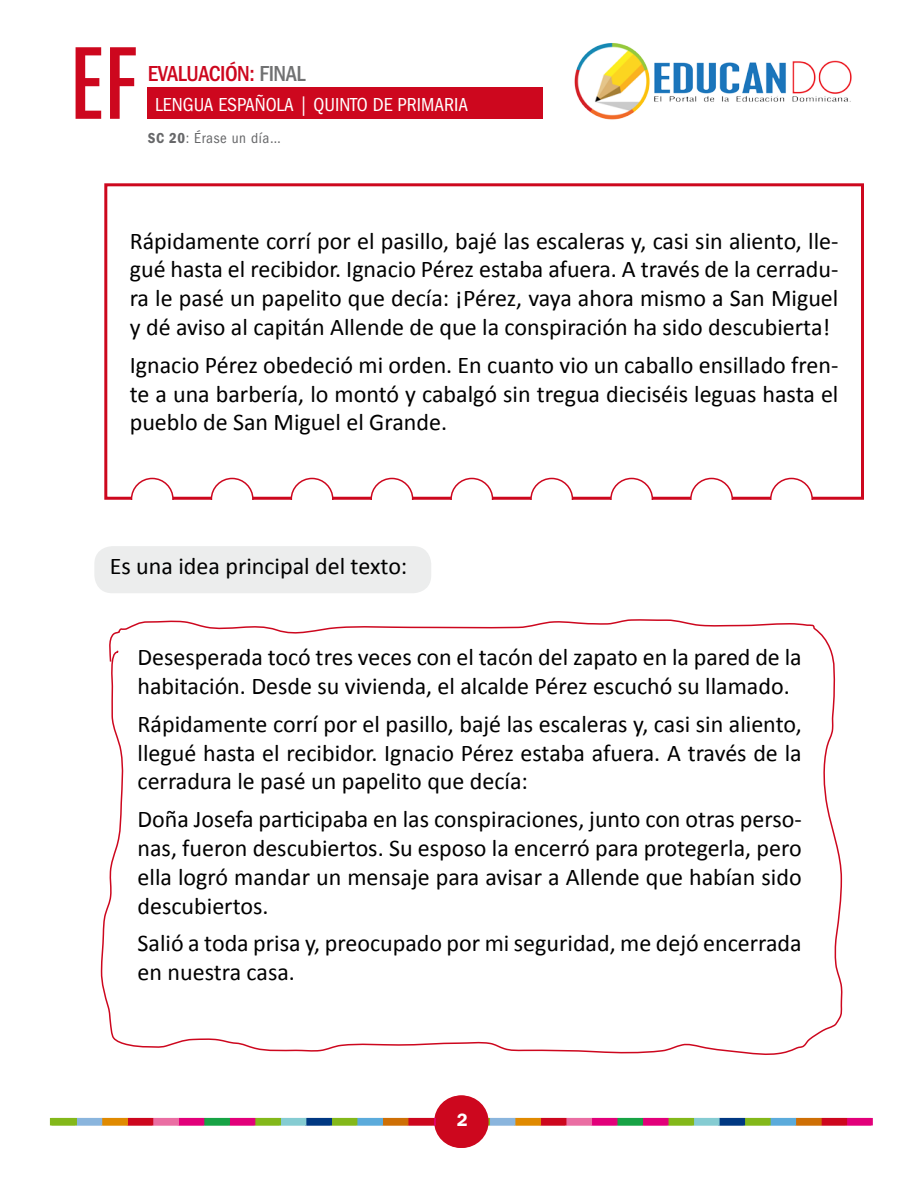
<style>
.page{position:relative;width:918px;height:1188px;background:#fff}
.page>*{position:absolute;margin:0;border:0;box-sizing:border-box;transform-origin:0 0}
.t1{font:500 condensed 94.95px "Futura";color:#cd071e}
.t2{font:24px/28.8px "Calibri";color:#000;text-align:justify}
.t3{font:500 condensed 22.5px "ITC Franklin Gothic Std";letter-spacing:-.02em;color:#cd071e}
.t4{font:condensed 19.5px "ITC Franklin Gothic Std";color:#fff}
.t5{font:600 18px "ITC Franklin Gothic Std";color:#fff}
.t6{font:condensed 15px "ITC Franklin Gothic Std";color:#666769}
.s1{color:#707172}
.s2{font-family:"ITC Franklin Gothic Std Dm Cd";font-stretch:normal}
</style>
<div class="page">
<div style="left:50px;top:1118px;width:25px;height:7px;background:#83b81a"></div>
<svg style="left:434px;top:1095px;width:53px;height:53px"></svg>
<div style="left:51px;top:1118px;width:26px;height:7px;background:#83b81a"></div>
<div style="left:77px;top:1118px;width:25px;height:7px;background:#8ab5dd"></div>
<div style="left:102px;top:1118px;width:26px;height:7px;background:#e08a00"></div>
<div style="left:128px;top:1118px;width:26px;height:7px;background:#cd071e"></div>
<div style="left:154px;top:1118px;width:25px;height:7px;background:#ea6ea3"></div>
<div style="left:179px;top:1118px;width:26px;height:7px;background:#e2007a"></div>
<div style="left:205px;top:1118px;width:25px;height:7px;background:#17a345"></div>
<div style="left:230px;top:1118px;width:26px;height:7px;background:#e2007a"></div>
<div style="left:256px;top:1118px;width:25px;height:7px;background:#83b81a"></div>
<div style="left:281px;top:1118px;width:26px;height:7px;background:#85ccd2"></div>
<div style="left:307px;top:1118px;width:25px;height:7px;background:#003882"></div>
<div style="left:332px;top:1118px;width:26px;height:7px;background:#83b81a"></div>
<div style="left:358px;top:1118px;width:25px;height:7px;background:#5babdb"></div>
<div style="left:383px;top:1118px;width:26px;height:7px;background:#ce6f05"></div>
<div style="left:409px;top:1118px;width:25px;height:7px;background:#cd071e"></div>
<div style="left:434px;top:1118px;width:26px;height:7px;background:#dc0161"></div>
<div style="left:465px;top:1118px;width:25px;height:7px;background:#83b81a"></div>
<div style="left:490px;top:1118px;width:26px;height:7px;background:#8ab5dd"></div>
<div style="left:516px;top:1118px;width:25px;height:7px;background:#e08a00"></div>
<div style="left:541px;top:1118px;width:26px;height:7px;background:#cd071e"></div>
<div style="left:567px;top:1118px;width:25px;height:7px;background:#ea6ea3"></div>
<div style="left:592px;top:1118px;width:26px;height:7px;background:#e2007a"></div>
<div style="left:618px;top:1118px;width:25px;height:7px;background:#17a345"></div>
<div style="left:643px;top:1118px;width:26px;height:7px;background:#e2007a"></div>
<div style="left:669px;top:1118px;width:25px;height:7px;background:#83b81a"></div>
<div style="left:694px;top:1118px;width:26px;height:7px;background:#85ccd2"></div>
<div style="left:720px;top:1118px;width:25px;height:7px;background:#003882"></div>
<div style="left:745px;top:1118px;width:26px;height:7px;background:#83b81a"></div>
<div style="left:771px;top:1118px;width:25px;height:7px;background:#5babdb"></div>
<div style="left:796px;top:1118px;width:26px;height:7px;background:#ce6f05"></div>
<div style="left:822px;top:1118px;width:25px;height:7px;background:#cd071e"></div>
<div style="left:847px;top:1118px;width:26px;height:7px;background:#e2007a"></div>
<div style="left:436px;top:1095px;width:53px;height:53px;background:#cd071e;border-radius:50%"></div>
<div style="left:148px;top:87px;width:395px;height:31px;background:#cd071e"></div>
<img style="left:574px;top:43px;width:278px;height:77px">
<div style="left:104px;top:183px;width:760px;height:317px;background:#fff;border:3px solid #cd071e"></div>
<div style="left:531px;top:478px;width:41px;height:42px;background:#fff;border-radius:50%"></div>
<div style="left:530px;top:478px;width:43px;height:43px;border:2px solid #cd071e;border-radius:50%"></div>
<div style="left:521px;top:500px;width:59px;height:21px;background:#fff"></div>
<div style="left:451px;top:478px;width:42px;height:42px;background:#fff;border-radius:50%"></div>
<div style="left:450px;top:478px;width:43px;height:43px;border:2px solid #cd071e;border-radius:50%"></div>
<div style="left:441px;top:500px;width:59px;height:21px;background:#fff"></div>
<div style="left:371px;top:478px;width:42px;height:42px;background:#fff;border-radius:50%"></div>
<div style="left:370px;top:478px;width:43px;height:43px;border:2px solid #cd071e;border-radius:50%"></div>
<div style="left:361px;top:500px;width:59px;height:21px;background:#fff"></div>
<div style="left:291px;top:478px;width:42px;height:42px;background:#fff;border-radius:50%"></div>
<div style="left:291px;top:478px;width:43px;height:43px;border:2px solid #cd071e;border-radius:50%"></div>
<div style="left:281px;top:500px;width:59px;height:21px;background:#fff"></div>
<div style="left:211px;top:478px;width:42px;height:42px;background:#fff;border-radius:50%"></div>
<div style="left:211px;top:478px;width:43px;height:43px;border:2px solid #cd071e;border-radius:50%"></div>
<div style="left:201px;top:500px;width:59px;height:21px;background:#fff"></div>
<div style="left:132px;top:478px;width:41px;height:42px;background:#fff;border-radius:50%"></div>
<div style="left:131px;top:478px;width:43px;height:43px;border:2px solid #cd071e;border-radius:50%"></div>
<div style="left:121px;top:500px;width:59px;height:21px;background:#fff"></div>
<div style="left:691px;top:478px;width:41px;height:42px;background:#fff;border-radius:50%"></div>
<div style="left:690px;top:478px;width:43px;height:43px;border:2px solid #cd071e;border-radius:50%"></div>
<div style="left:681px;top:500px;width:59px;height:21px;background:#fff"></div>
<div style="left:611px;top:478px;width:41px;height:42px;background:#fff;border-radius:50%"></div>
<div style="left:610px;top:478px;width:43px;height:43px;border:2px solid #cd071e;border-radius:50%"></div>
<div style="left:601px;top:500px;width:59px;height:21px;background:#fff"></div>
<div style="left:771px;top:478px;width:41px;height:42px;background:#fff;border-radius:50%"></div>
<div style="left:770px;top:478px;width:43px;height:43px;border:2px solid #cd071e;border-radius:50%"></div>
<div style="left:761px;top:500px;width:59px;height:21px;background:#fff"></div>
<svg style="left:100px;top:619px;width:743px;height:436px"></svg>
<div style="left:94px;top:546px;width:337px;height:47px;background:#eceded;border-radius:18px"></div>
<h1 class="t1" style="left:70px;top:23px;width:69px">EF</h1>
<p class="t3" style="left:148px;top:61px;width:159px">EVALUACIÓN: <span class="s1">FINAL</span></p>
<p class="t4" style="left:155px;top:94px;width:314px">LENGUA ESPAÑOLA | QUINTO DE PRIMARIA</p>
<p class="t6" style="left:148px;top:130px;width:135px"><span class="s2">SC 20</span>: ÉRASE UN DÍA…</p>
<p class="t2" style="left:130px;top:226px;width:710px">Rápidamente corrí por el pasillo, bajé las escaleras y, casi sin aliento, lle&shy;gué hasta el recibidor. Ignacio Pérez estaba afuera. A través de la cerradu&shy;ra le pasé un papelito que decía: ¡Pérez, vaya ahora mismo a San Miguel y dé aviso al capitán Allende de que la conspiración ha sido descubierta!</p>
<p class="t2" style="left:130px;top:350px;width:710px">Ignacio Pérez obedeció mi orden. En cuanto vio un caballo ensillado fren&shy;te a una barbería, lo montó y cabalgó sin tregua dieciséis leguas hasta el pueblo de San Miguel el Grande.</p>
<p class="t2" style="left:110px;top:551px;width:299px">Es una idea principal del texto:</p>
<p class="t2" style="left:138px;top:643px;width:666px">Desesperada tocó tres veces con el tacón del zapato en la pared de la habitación. Desde su vivienda, el alcalde Pérez escuchó su llamado.</p>
<p class="t2" style="left:138px;top:710px;width:666px">Rápidamente corrí por el pasillo, bajé las escaleras y, casi sin aliento, llegué hasta el recibidor. Ignacio Pérez estaba afuera. A través de la cerradura le pasé un papelito que decía:</p>
<p class="t2" style="left:138px;top:805px;width:666px">Doña Josefa participaba en las conspiraciones, junto con otras perso&shy;nas, fueron descubiertos. Su esposo la encerró para protegerla, pero ella logró mandar un mensaje para avisar a Allende que habían sido descubiertos.</p>
<p class="t2" style="left:138px;top:929px;width:666px">Salió a toda prisa y, preocupado por mi seguridad, me dejó encerrada en nuestra casa.</p>
<p class="t5" style="left:457px;top:1109px;width:12px">2</p>
</div>
